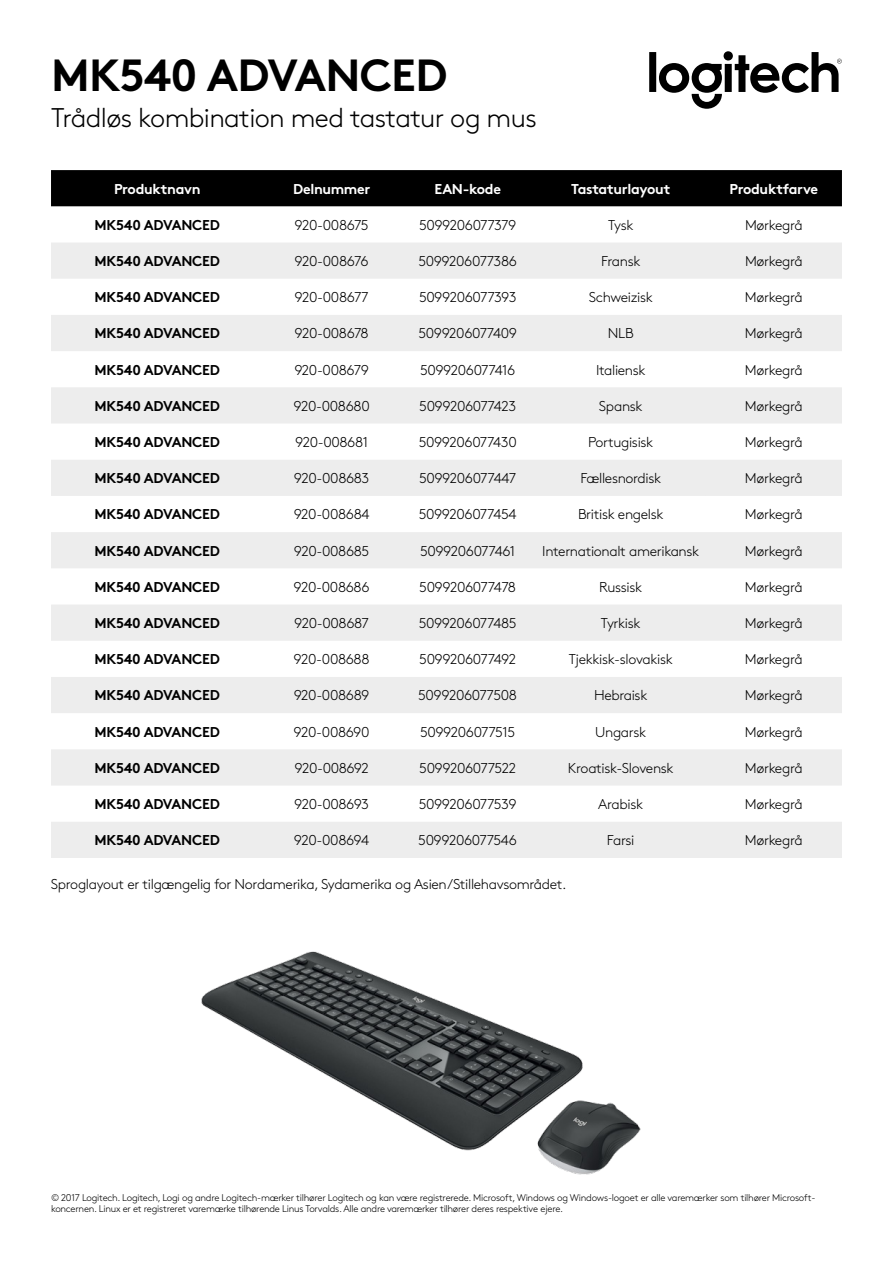
<style>
.page{position:relative;width:893px;height:1263px;background:#fff}
.page>*{position:absolute;margin:0;border:0;box-sizing:border-box;transform-origin:0 0}
.t1{font:700 45px "Brown Pro";letter-spacing:-.015em;color:#000}
.t2{font:300 27px "Brown Pro";letter-spacing:-.025em;color:#000}
.t3{font:300 14.25px "Brown Pro";letter-spacing:-.025em;color:#000}
.t4{font:700 14.25px "Brown Pro";letter-spacing:-.015em;color:#000}
.t5{font:700 14.25px "Brown Pro";letter-spacing:-.025em;color:#fff}
.t6{font:300 9.75px/11.2px "Brown Pro";letter-spacing:-.025em;color:#000}
</style>
<div class="page">
<svg style="left:649px;top:51px;width:193px;height:58px"></svg>
<img style="left:201px;top:951px;width:440px;height:224px">
<div style="left:51px;top:170px;width:791px;height:36px;background:#000"></div>
<svg style="left:51px;top:243px;width:791px;height:615px;fill:#ededed"></svg>
<h1 class="t1" style="left:51px;top:38px;width:398px">MK540 ADVANCED</h1>
<h2 class="t2" style="left:51px;top:98px;width:487px">Trådløs kombination med tastatur og mus</h2>
<p class="t5" style="left:114px;top:177px;width:88px">Produktnavn</p>
<p class="t5" style="left:293px;top:177px;width:79px">Delnummer</p>
<p class="t5" style="left:434px;top:177px;width:68px">EAN-kode</p>
<p class="t5" style="left:571px;top:177px;width:101px">Tastaturlayout</p>
<p class="t5" style="left:730px;top:177px;width:90px">Produktfarve</p>
<p class="t4" style="left:95px;top:213px;width:127px">MK540 ADVANCED</p>
<p class="t3" style="left:295px;top:214px;width:76px">920-008675</p>
<p class="t3" style="left:419px;top:214px;width:99px">5099206077379</p>
<p class="t3" style="left:608px;top:214px;width:27px">Tysk</p>
<p class="t3" style="left:745px;top:214px;width:59px">Mørkegrå</p>
<p class="t4" style="left:95px;top:249px;width:127px">MK540 ADVANCED</p>
<p class="t3" style="left:295px;top:250px;width:76px">920-008676</p>
<p class="t3" style="left:418px;top:250px;width:100px">5099206077386</p>
<p class="t3" style="left:601px;top:250px;width:41px">Fransk</p>
<p class="t3" style="left:745px;top:250px;width:59px">Mørkegrå</p>
<p class="t4" style="left:95px;top:286px;width:127px">MK540 ADVANCED</p>
<p class="t3" style="left:295px;top:287px;width:76px">920-008677</p>
<p class="t3" style="left:419px;top:287px;width:99px">5099206077393</p>
<p class="t3" style="left:589px;top:287px;width:65px">Schweizisk</p>
<p class="t3" style="left:745px;top:287px;width:59px">Mørkegrå</p>
<p class="t4" style="left:95px;top:322px;width:127px">MK540 ADVANCED</p>
<p class="t3" style="left:295px;top:323px;width:76px">920-008678</p>
<p class="t3" style="left:418px;top:323px;width:100px">5099206077409</p>
<p class="t3" style="left:608px;top:323px;width:27px">NLB</p>
<p class="t3" style="left:745px;top:323px;width:59px">Mørkegrå</p>
<p class="t4" style="left:95px;top:358px;width:127px">MK540 ADVANCED</p>
<p class="t3" style="left:294px;top:359px;width:76px">920-008679</p>
<p class="t3" style="left:420px;top:359px;width:97px">5099206077416</p>
<p class="t3" style="left:596px;top:359px;width:51px">Italiensk</p>
<p class="t3" style="left:745px;top:359px;width:59px">Mørkegrå</p>
<p class="t4" style="left:95px;top:394px;width:127px">MK540 ADVANCED</p>
<p class="t3" style="left:294px;top:395px;width:78px">920-008680</p>
<p class="t3" style="left:419px;top:395px;width:98px">5099206077423</p>
<p class="t3" style="left:599px;top:395px;width:45px">Spansk</p>
<p class="t3" style="left:745px;top:395px;width:59px">Mørkegrå</p>
<p class="t4" style="left:95px;top:430px;width:127px">MK540 ADVANCED</p>
<p class="t3" style="left:295px;top:431px;width:75px">920-008681</p>
<p class="t3" style="left:419px;top:431px;width:100px">5099206077430</p>
<p class="t3" style="left:588px;top:431px;width:67px">Portugisisk</p>
<p class="t3" style="left:745px;top:431px;width:59px">Mørkegrå</p>
<p class="t4" style="left:95px;top:467px;width:127px">MK540 ADVANCED</p>
<p class="t3" style="left:294px;top:468px;width:77px">920-008683</p>
<p class="t3" style="left:419px;top:468px;width:99px">5099206077447</p>
<p class="t3" style="left:580px;top:468px;width:82px">Fællesnordisk</p>
<p class="t3" style="left:745px;top:468px;width:59px">Mørkegrå</p>
<p class="t4" style="left:95px;top:503px;width:127px">MK540 ADVANCED</p>
<p class="t3" style="left:294px;top:504px;width:77px">920-008684</p>
<p class="t3" style="left:419px;top:504px;width:99px">5099206077454</p>
<p class="t3" style="left:578px;top:504px;width:87px">Britisk engelsk</p>
<p class="t3" style="left:745px;top:504px;width:59px">Mørkegrå</p>
<p class="t4" style="left:95px;top:539px;width:127px">MK540 ADVANCED</p>
<p class="t3" style="left:294px;top:540px;width:77px">920-008685</p>
<p class="t3" style="left:420px;top:540px;width:97px">5099206077461</p>
<p class="t3" style="left:542px;top:540px;width:158px">Internationalt amerikansk</p>
<p class="t3" style="left:745px;top:540px;width:59px">Mørkegrå</p>
<p class="t4" style="left:95px;top:575px;width:127px">MK540 ADVANCED</p>
<p class="t3" style="left:294px;top:576px;width:77px">920-008686</p>
<p class="t3" style="left:419px;top:576px;width:98px">5099206077478</p>
<p class="t3" style="left:599px;top:576px;width:45px">Russisk</p>
<p class="t3" style="left:745px;top:576px;width:59px">Mørkegrå</p>
<p class="t4" style="left:95px;top:611px;width:127px">MK540 ADVANCED</p>
<p class="t3" style="left:294px;top:612px;width:76px">920-008687</p>
<p class="t3" style="left:419px;top:612px;width:99px">5099206077485</p>
<p class="t3" style="left:601px;top:612px;width:41px">Tyrkisk</p>
<p class="t3" style="left:745px;top:612px;width:59px">Mørkegrå</p>
<p class="t4" style="left:95px;top:648px;width:127px">MK540 ADVANCED</p>
<p class="t3" style="left:294px;top:649px;width:77px">920-008688</p>
<p class="t3" style="left:419px;top:649px;width:98px">5099206077492</p>
<p class="t3" style="left:569px;top:649px;width:106px">Tjekkisk-slovakisk</p>
<p class="t3" style="left:745px;top:649px;width:59px">Mørkegrå</p>
<p class="t4" style="left:95px;top:684px;width:127px">MK540 ADVANCED</p>
<p class="t3" style="left:294px;top:685px;width:77px">920-008689</p>
<p class="t3" style="left:418px;top:685px;width:100px">5099206077508</p>
<p class="t3" style="left:594px;top:685px;width:55px">Hebraisk</p>
<p class="t3" style="left:745px;top:685px;width:59px">Mørkegrå</p>
<p class="t4" style="left:95px;top:720px;width:127px">MK540 ADVANCED</p>
<p class="t3" style="left:294px;top:721px;width:77px">920-008690</p>
<p class="t3" style="left:420px;top:721px;width:97px">5099206077515</p>
<p class="t3" style="left:595px;top:721px;width:52px">Ungarsk</p>
<p class="t3" style="left:745px;top:721px;width:59px">Mørkegrå</p>
<p class="t4" style="left:94px;top:756px;width:127px">MK540 ADVANCED</p>
<p class="t3" style="left:294px;top:757px;width:76px">920-008692</p>
<p class="t3" style="left:419px;top:757px;width:98px">5099206077522</p>
<p class="t3" style="left:568px;top:757px;width:107px">Kroatisk-Slovensk</p>
<p class="t3" style="left:745px;top:757px;width:59px">Mørkegrå</p>
<p class="t4" style="left:94px;top:792px;width:127px">MK540 ADVANCED</p>
<p class="t3" style="left:294px;top:793px;width:76px">920-008693</p>
<p class="t3" style="left:419px;top:793px;width:99px">5099206077539</p>
<p class="t3" style="left:598px;top:793px;width:46px">Arabisk</p>
<p class="t3" style="left:745px;top:793px;width:59px">Mørkegrå</p>
<p class="t4" style="left:94px;top:829px;width:127px">MK540 ADVANCED</p>
<p class="t3" style="left:294px;top:830px;width:77px">920-008694</p>
<p class="t3" style="left:418px;top:830px;width:100px">5099206077546</p>
<p class="t3" style="left:607px;top:830px;width:29px">Farsi</p>
<p class="t3" style="left:745px;top:830px;width:59px">Mørkegrå</p>
<p class="t3" style="left:51px;top:874px;width:517px">Sproglayout er tilgængelig for Nordamerika, Sydamerika og Asien/Stillehavsområdet.</p>
<p class="t6" style="left:51px;top:1191px;width:766px">© 2017 Logitech. Logitech, Logi og andre Logitech-mærker tilhører Logitech og kan være registrerede. Microsoft, Windows og Windows-logoet er alle varemærker som tilhører Microsoft&shy;koncernen. Linux er et registreret varemærke tilhørende Linus Torvalds. Alle andre varemærker tilhører deres respektive ejere.</p>
</div>
